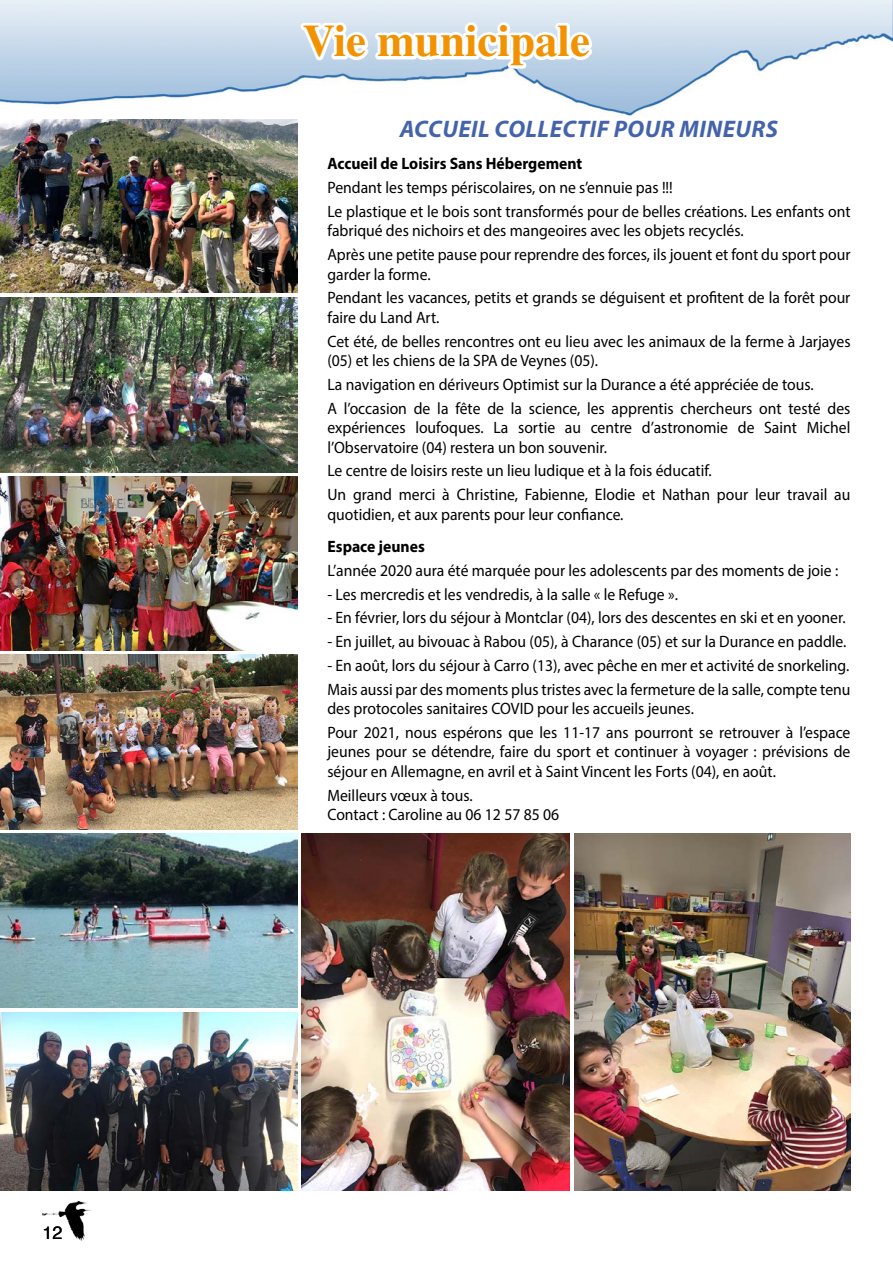
<style>
.page{position:relative;width:893px;height:1263px;background:#fff}
.page>*{position:absolute;margin:0;border:0;box-sizing:border-box;transform-origin:0 0}
.t1{font:700 45px "Times";color:#f39200}
.t2{font:italic 700 24px "Myriad Pro";color:#4363ac}
.t3{font:18px "Helvetica";color:#000}
.t4{font:16.5px/23.7px "Myriad Pro";color:#000;scale:.95 1}
.t5{font:700 16.5px "Myriad Pro";color:#000;scale:.95 1}
</style>
<div class="page">
<img style="left:43px;top:1201px;width:49px;height:40px">
<img style="left:0;top:0;width:893px;height:117px">
<svg style="left:298px;top:19px;width:300px;height:53px"></svg>
<img style="left:0;top:298px;width:298px;height:174px">
<img style="left:0;top:119px;width:298px;height:173px">
<img style="left:0;top:476px;width:298px;height:175px">
<img style="left:0;top:1012px;width:298px;height:179px">
<img style="left:574px;top:833px;width:276px;height:358px">
<img style="left:302px;top:833px;width:268px;height:357px">
<img style="left:0;top:655px;width:298px;height:174px">
<img style="left:0;top:833px;width:298px;height:175px">
<p class="t3" style="left:43px;top:1221px;width:22px">12</p>
<h1 class="t1" style="left:303px;top:14px;width:289px">Vie municipale</h1>
<h2 class="t2" style="left:400px;top:113px;width:28px">ACCUEIL</h2>
<h2 class="t2" style="left:495px;top:113px;width:28px">COLLECTI</h2>
<h2 class="t2" style="left:597px;top:113px;width:34px">F POUR</h2>
<h2 class="t2" style="left:679px;top:113px;width:34px">MINEURS</h2>
<p class="t5" style="left:327px;top:153px;width:270px">Accueil de Loisirs Sans Hébergement</p>
<p class="t4" style="left:327px;top:175px;width:552px">Pendant les temps périscolaires, on ne s’ennuie pas !!!<br>Le plastique et le bois sont transformés pour de belles créations. Les enfants ont</p>
<p class="t4" style="left:327px;top:219px;width:552px">fabriqué des nichoirs et des mangeoires avec les objets recyclés.<br>Après une petite pause pour reprendre des forces, ils jouent et font du sport pour</p>
<p class="t4" style="left:327px;top:262px;width:552px">garder la forme.<br>Pendant les vacances, petits et grands se déguisent et profitent de la forêt pour</p>
<p class="t4" style="left:327px;top:305px;width:552px">faire du Land Art.<br>Cet été, de belles rencontres ont eu lieu avec les animaux de la ferme à Jarjayes</p>
<p class="t4" style="left:327px;top:348px;width:552px">(05) et les chiens de la SPA de Veynes (05).<br>La navigation en dériveurs Optimist sur la Durance a été appréciée de tous.<br>A l’occasion de la fête de la science, les apprentis chercheurs ont testé des</p>
<p class="t4" style="left:327px;top:418px;width:552px;line-height:19.5px">expériences loufoques. La sortie au centre d’astronomie de Saint Michel l’Observatoire (04) restera un bon souvenir.</p>
<p class="t4" style="left:327px;top:459px;width:552px">Le centre de loisirs reste un lieu ludique et à la fois éducatif.<br>Un grand merci à Christine, Fabienne, Elodie et Nathan pour leur travail au</p>
<p class="t4" style="left:327px;top:502px;width:313px">quotidien, et aux parents pour leur confiance.</p>
<p class="t5" style="left:327px;top:536px;width:104px">Espace jeunes</p>
<p class="t4" style="left:327px;top:558px;width:539px">L’année 2020 aura été marquée pour les adolescents par des moments de joie :</p>
<p class="t4" style="left:327px;top:582px;width:370px">- Les mercredis et les vendredis, à la salle « le Refuge ».</p>
<p class="t4" style="left:327px;top:606px;width:547px">- En février, lors du séjour à Montclar (04), lors des descentes en ski et en yooner.</p>
<p class="t4" style="left:327px;top:629px;width:548px">- En juillet, au bivouac à Rabou (05), à Charance (05) et sur la Durance en paddle.</p>
<p class="t4" style="left:327px;top:653px;width:552px">- En août, lors du séjour à Carro (13), avec pêche en mer et activité de snorkeling.<br>Mais aussi par des moments plus tristes avec la fermeture de la salle, compte tenu</p>
<p class="t4" style="left:327px;top:696px;width:552px">des protocoles sanitaires COVID pour les accueils jeunes.<br>Pour 2021, nous espérons que les 11-17 ans pourront se retrouver à l’espace</p>
<p class="t4" style="left:327px;top:742px;width:552px;line-height:19.5px">jeunes pour se détendre, faire du sport et continuer à voyager : prévisions de séjour en Allemagne, en avril et à Saint Vincent les Forts (04), en août.</p>
<p class="t4" style="left:327px;top:785px;width:245px;line-height:19.5px">Meilleurs vœux à tous.<br>Contact : Caroline au 06 12 57 85 06</p>
</div>
